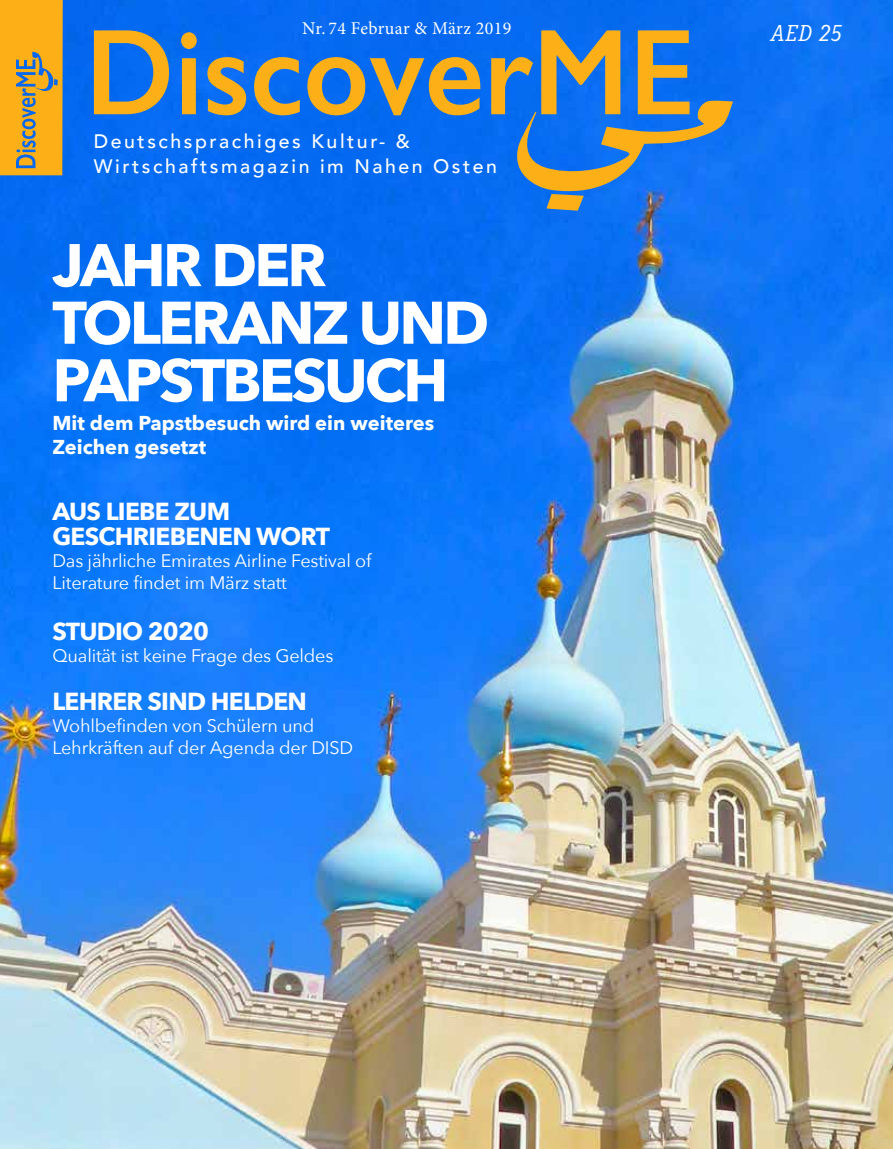
<style>
.page{position:relative;width:893px;height:1149px;background:#fff}
.page>*{position:absolute;margin:0;border:0;box-sizing:border-box;transform-origin:0 0}
.t1{font:600 122.85px "Gill Sans";color:#fcaf17;scale:.94 1}
.t2{font:700 59.4px/57.6px "Avenir Next";letter-spacing:-.05em;color:#fff}
.t3{font:700 24.6px/24.6px "Avenir Next";letter-spacing:-.03em;color:#fff}
.t4{font:italic 22.05px "Muriza";color:#fff}
.t5{font:700 20.1px/24px "Avenir Next";color:#fff}
.t6{font:500 19.5px/25.5px "Avenir";letter-spacing:.13em;color:#fff}
.t7{font:18.15px/22px "Avenir Next";letter-spacing:-.01em;color:#fff}
.t8{font:18px "Minion Pro";letter-spacing:.01em;color:#fff}
</style>
<div class="page">
<img style="left:0;top:0;width:893px;height:1148px">
<svg style="left:515px;top:100px;width:218px;height:111px"></svg>
<svg style="left:0;top:0;width:63px;height:175px"></svg>
<p class="t8" style="left:302px;top:16px;width:211px">Nr. 74 Februar &amp; März 2019</p>
<h1 class="t1" style="left:85px;top:-2px;width:650px">DiscoverME</h1>
<p class="t6" style="left:94px;top:127px;width:405px">Deutschsprachiges Kultur- &amp;<br>Wirtschaftsmagazin im Nahen Osten</p>
<h2 class="t2" style="left:52px;top:235px;width:438px">JAHR DER<br>TOLERANZ UND<br>PAPSTBESUCH</h2>
<p class="t5" style="left:52px;top:410px;width:383px">Mit dem Papstbesuch wird ein weiteres<br>Zeichen gesetzt</p>
<h3 class="t3" style="left:52px;top:498px;width:279px">AUS LIEBE ZUM<br>GESCHRIEBENEN WORT</h3>
<p class="t7" style="left:52px;top:548px;width:320px">Das jährliche Emirates Airline Festival of<br>Literature findet im März statt</p>
<h3 class="t3" style="left:52px;top:618px;width:158px">STUDIO 2020</h3>
<p class="t7" style="left:52px;top:643px;width:283px">Qualität ist keine Frage des Geldes</p>
<h3 class="t3" style="left:52px;top:688px;width:256px">LEHRER SIND HELDEN</h3>
<p class="t7" style="left:52px;top:713px;width:302px">Wohlbefinden von Schülern und<br>Lehrkräften auf der Agenda der DISD</p>
<p class="t4" style="left:771px;top:20px;width:73px">AED 25</p>
</div>
